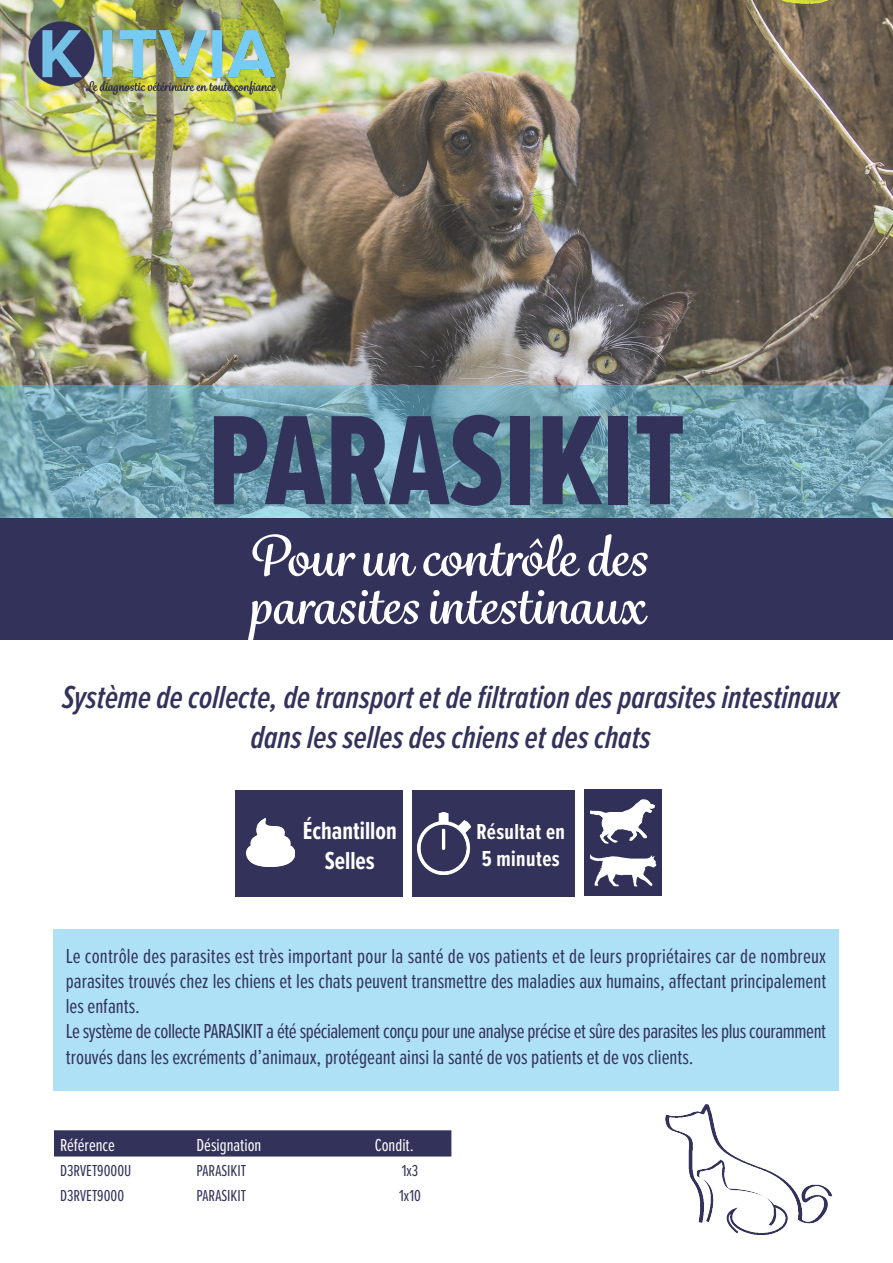
<style>
.page{position:relative;width:893px;height:1263px;background:#fff}
.page>*{position:absolute;margin:0;border:0;box-sizing:border-box;transform-origin:0 0}
.t1{font:132px "Proxima Nova Ex Cn Extrabld";color:#33325b}
.t2{font:700 54px "Grafolita Script";color:#fff}
.t3{font:italic 600 33px/39.6px "Proxima Nova Ex Cn";color:#33325b;text-align:center}
.t4{font:700 25.5px "Proxima Nova Ex Cn";color:#fff}
.t5{font:700 22.5px/27px "Proxima Nova Ex Cn";letter-spacing:.02em;color:#fff}
.t6{font:21px/25.2px "Proxima Nova Ex Cn";color:#33325b;text-align:justify}
.t7{font:21px/25.2px "Proxima Nova Ex Cn";letter-spacing:-.02em;color:#33325b}
.t8{font:18px "Proxima Nova Ex Cn";color:#fff}
.t9{font:16.5px "Proxima Nova Ex Cn";color:#33325b}
</style>
<div class="page">
<img style="left:0;top:0;width:893px;height:385px">
<svg style="left:0;top:385px;width:893px;height:134px;background:#6f9faf"></svg>
<div style="left:0;top:519px;width:893px;height:121px;background:#33325b"></div>
<img style="left:9px;top:8px;width:286px;height:107px">
<div style="left:53px;top:929px;width:786px;height:162px;background:#aee1f5"></div>
<div style="left:235px;top:790px;width:168px;height:107px;background:#33325b"></div>
<img style="left:247px;top:819px;width:47px;height:48px">
<div style="left:412px;top:790px;width:163px;height:107px;background:#33325b"></div>
<img style="left:418px;top:813px;width:52px;height:62px">
<div style="left:54px;top:1130px;width:397px;height:26px;background:#33325b"></div>
<img style="left:665px;top:1104px;width:168px;height:131px">
<div style="left:585px;top:790px;width:77px;height:106px;background:#313059"></div>
<img style="left:591px;top:799px;width:64px;height:44px">
<img style="left:591px;top:843px;width:66px;height:44px">
<p class="t1" style="left:208px;top:364px;width:479px">PARASIKIT</p>
<p class="t2" style="left:248px;top:520px;width:401px">Pour un contrôle des</p>
<p class="t2" style="left:248px;top:568px;width:397px">parasites intestinaux</p>
<p class="t3" style="left:62px;top:677px;width:779px">Système de collecte, de transport et de filtration des parasites intestinaux dans les selles des chiens et des chats</p>
<p class="t4" style="left:303px;top:812px;width:95px">Échantillon</p>
<p class="t4" style="left:325px;top:842px;width:51px">Selles</p>
<p class="t5" style="left:476px;top:818px;width:90px">Résultat en<br>5 minutes</p>
<p class="t6" style="left:66px;top:942px;width:762px">Le contrôle des parasites est très important pour la santé de vos patients et de leurs propriétaires car de nombreux parasites trouvés chez les chiens et les chats peuvent transmettre des maladies aux humains, affectant principalement les enfants.</p>
<p class="t7" style="left:66px;top:1018px;width:762px">Le système de collecte PARASIKIT a été spécialement conçu pour une analyse précise et sûre des parasites les plus couramment trouvés dans les excréments d’animaux, protégeant ainsi la santé de vos patients et de vos clients.</p>
<p class="t8" style="left:60px;top:1131px;width:56px">Référence</p>
<p class="t8" style="left:197px;top:1131px;width:66px">Désignation</p>
<p class="t8" style="left:375px;top:1131px;width:41px">Condit.</p>
<p class="t9" style="left:60px;top:1158px;width:73px">D3RVET9000U</p>
<p class="t9" style="left:197px;top:1158px;width:51px">PARASIKIT</p>
<p class="t9" style="left:402px;top:1158px;width:18px">1x3</p>
<p class="t9" style="left:60px;top:1183px;width:66px">D3RVET9000</p>
<p class="t9" style="left:197px;top:1183px;width:51px">PARASIKIT</p>
<p class="t9" style="left:399px;top:1183px;width:23px">1x10</p>
</div>
